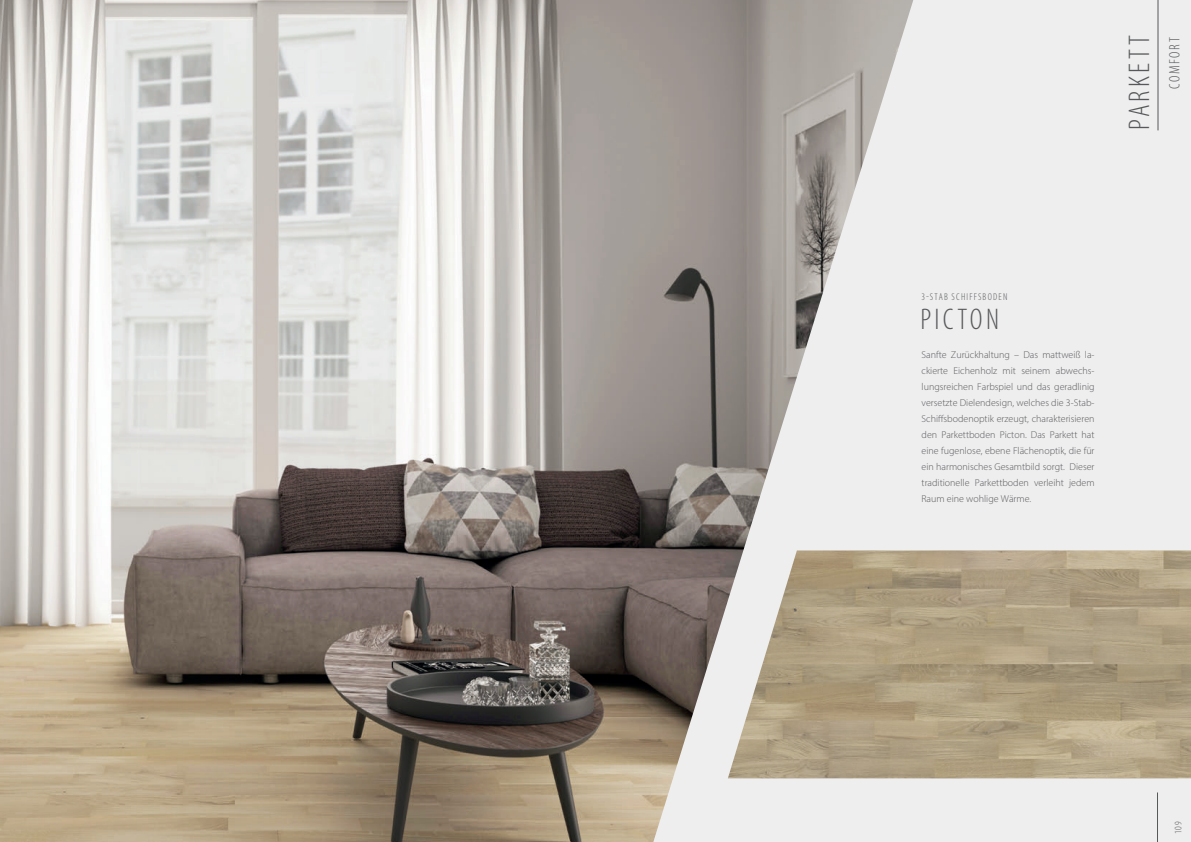
<style>
.page{position:relative;width:1191px;height:842px;background:#eeeeef}
.page>*{position:absolute;margin:0;border:0;box-sizing:border-box;transform-origin:0 0}
.t1{font:300 condensed 30px "Myriad Pro";letter-spacing:.11em;color:#57585a}
.t2{font:300 condensed 15px "Myriad Pro";letter-spacing:.11em;color:#57585a}
.t3{font:300 10px/16px "Myriad Pro";color:#57585a;text-align:justify}
.t4{font:300 condensed 10px "Myriad Pro";letter-spacing:.12em;color:#57585a}
</style>
<div class="page">
<img style="left:0;top:0;width:913px;height:842px">
<img style="left:728px;top:550px;width:463px;height:228px">
<hr style="left:1157px;top:792px;width:1px;height:50px;background:#57585a">
<hr style="left:1157px;top:0;width:1px;height:130px;background:#57585a">
<h1 class="t1" style="left:1121px;top:130px;width:97px;rotate:-90deg">PARKETT</h1>
<h2 class="t2" style="left:1165px;top:89px;width:53px;rotate:-90deg">COMFORT</h2>
<p class="t4" style="left:921px;top:290px;width:87px">3-STAB SCHIFFSBODEN</p>
<h1 class="t1" style="left:920px;top:301px;width:80px">PICTON</h1>
<p class="t3" style="left:921px;top:346px;width:174px">Sanfte Zurückhaltung – Das mattweiß la&shy;ckierte Eichenholz mit seinem abwechs&shy;lungsreichen Farbspiel und das geradlinig versetzte Dielendesign, welches die 3-Stab-Schiffsbodenoptik erzeugt, charakterisieren den Parkettboden Picton. Das Parkett hat eine fugenlose, ebene Flächenoptik, die für ein harmonisches Gesamtbild sorgt. Dieser traditionelle Parkettboden verleiht jedem Raum eine wohlige Wärme.</p>
<p class="t4" style="left:1172px;top:833px;width:14px;rotate:-90deg">109</p>
</div>
